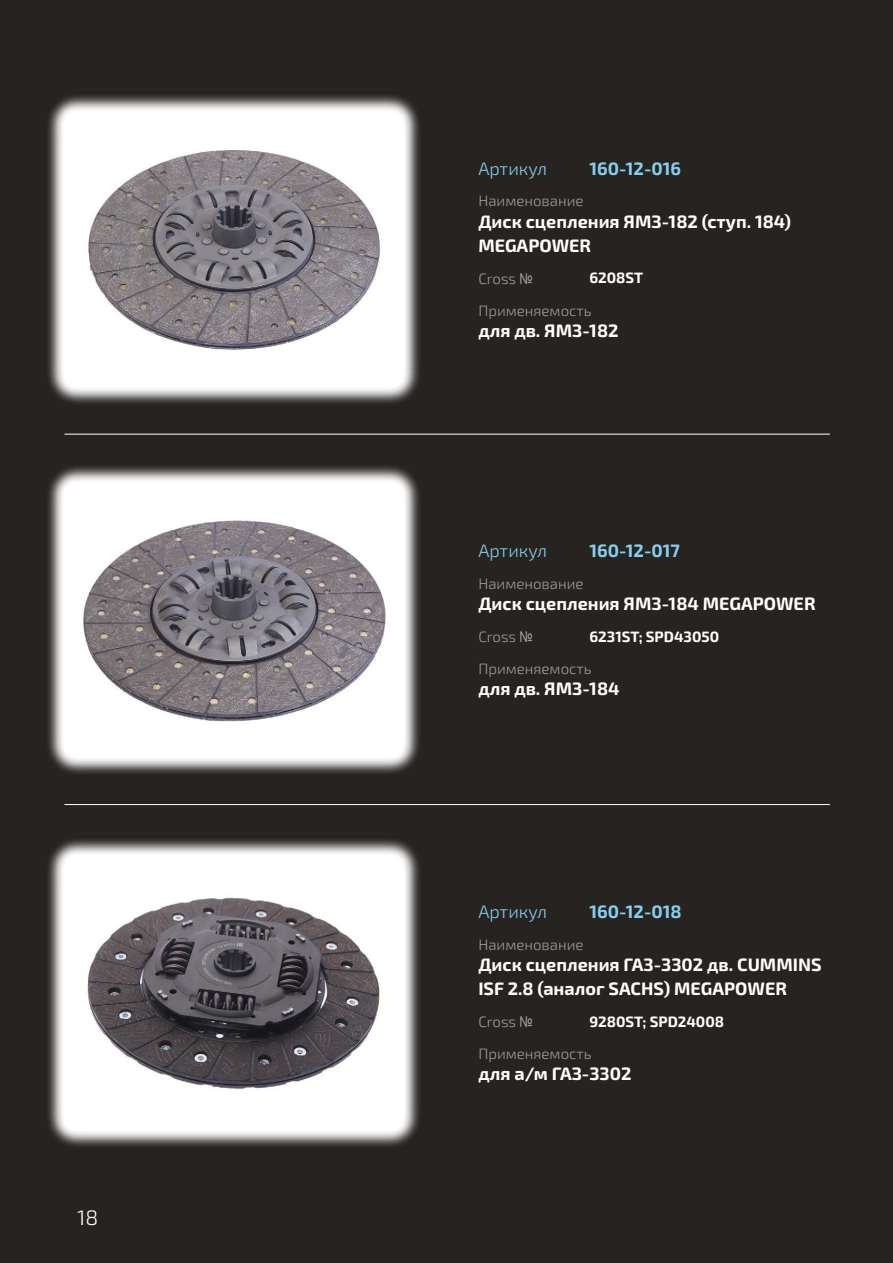
<style>
.page{position:relative;width:893px;height:1263px;background:#272320}
.page>*{position:absolute;margin:0;border:0;box-sizing:border-box;transform-origin:0 0}
.t1{font:300 21px "Exo 2.0";color:#fff}
.t2{font:700 18px/24px "Exo 2.0";color:#fff}
.t3{font:700 18px "Exo 2.0";color:#84cfed}
.t4{font:300 18px "Exo 2.0";color:#84cfed}
.t5{font:300 15px "Exo 2.0";color:#9d9d9c}
.t6{font:700 15px "Exo 2.0";color:#fff}
.s1{font-family:"Arial Narrow";font-weight:400}
</style>
<div class="page">
<hr style="left:64px;top:434px;width:766px;height:1px;background:#fff">
<hr style="left:64px;top:804px;width:766px;height:1px;background:#fff">
<svg style="left:48px;top:95px;width:371px;height:308px;background:#969593"></svg>
<div style="left:64px;top:111px;width:340px;height:277px;background:#fff;border-radius:13px"></div>
<img style="left:88px;top:150px;width:292px;height:200px">
<svg style="left:48px;top:466px;width:371px;height:308px;background:#959392"></svg>
<div style="left:64px;top:482px;width:340px;height:276px;background:#fff;border-radius:13px"></div>
<img style="left:83px;top:520px;width:303px;height:202px">
<svg style="left:48px;top:839px;width:371px;height:308px;background:#959392"></svg>
<div style="left:64px;top:855px;width:340px;height:276px;background:#fff;border-radius:13px"></div>
<img style="left:86px;top:897px;width:294px;height:192px">
<p class="t1" style="left:77px;top:1205px;width:22px">18</p>
<p class="t4" style="left:478px;top:158px;width:70px">Артикул</p>
<p class="t3" style="left:589px;top:158px;width:93px">160-12-016</p>
<p class="t5" style="left:478px;top:192px;width:107px">Наименование</p>
<p class="t2" style="left:478px;top:210px;width:314px">Диск сцепления ЯМЗ-182 (ступ. 184)<br>MEGAPOWER</p>
<p class="t5" style="left:478px;top:270px;width:56px">Cross <span class="s1">№</span></p>
<p class="t6" style="left:589px;top:269px;width:55px">6208ST</p>
<p class="t5" style="left:478px;top:302px;width:115px">Применяемость</p>
<p class="t2" style="left:478px;top:319px;width:142px">для дв. ЯМЗ-182</p>
<p class="t4" style="left:478px;top:540px;width:70px">Артикул</p>
<p class="t3" style="left:589px;top:540px;width:92px">160-12-017</p>
<p class="t5" style="left:478px;top:575px;width:107px">Наименование</p>
<p class="t2" style="left:478px;top:592px;width:339px">Диск сцепления ЯМЗ-184 MEGAPOWER</p>
<p class="t5" style="left:478px;top:628px;width:56px">Cross <span class="s1">№</span></p>
<p class="t6" style="left:589px;top:627px;width:131px">6231ST; SPD43050</p>
<p class="t5" style="left:478px;top:660px;width:115px">Применяемость</p>
<p class="t2" style="left:478px;top:677px;width:143px">для дв. ЯМЗ-184</p>
<p class="t4" style="left:478px;top:901px;width:70px">Артикул</p>
<p class="t3" style="left:589px;top:901px;width:94px">160-12-018</p>
<p class="t5" style="left:478px;top:936px;width:107px">Наименование</p>
<p class="t2" style="left:478px;top:953px;width:345px">Диск сцепления ГАЗ-3302 дв. CUMMINS<br>ISF 2.8 (аналог SACHS) MEGAPOWER</p>
<p class="t5" style="left:478px;top:1013px;width:56px">Cross <span class="s1">№</span></p>
<p class="t6" style="left:589px;top:1013px;width:136px">9280ST; SPD24008</p>
<p class="t5" style="left:478px;top:1045px;width:115px">Применяемость</p>
<p class="t2" style="left:478px;top:1062px;width:155px">для а/м ГАЗ-3302</p>
</div>
